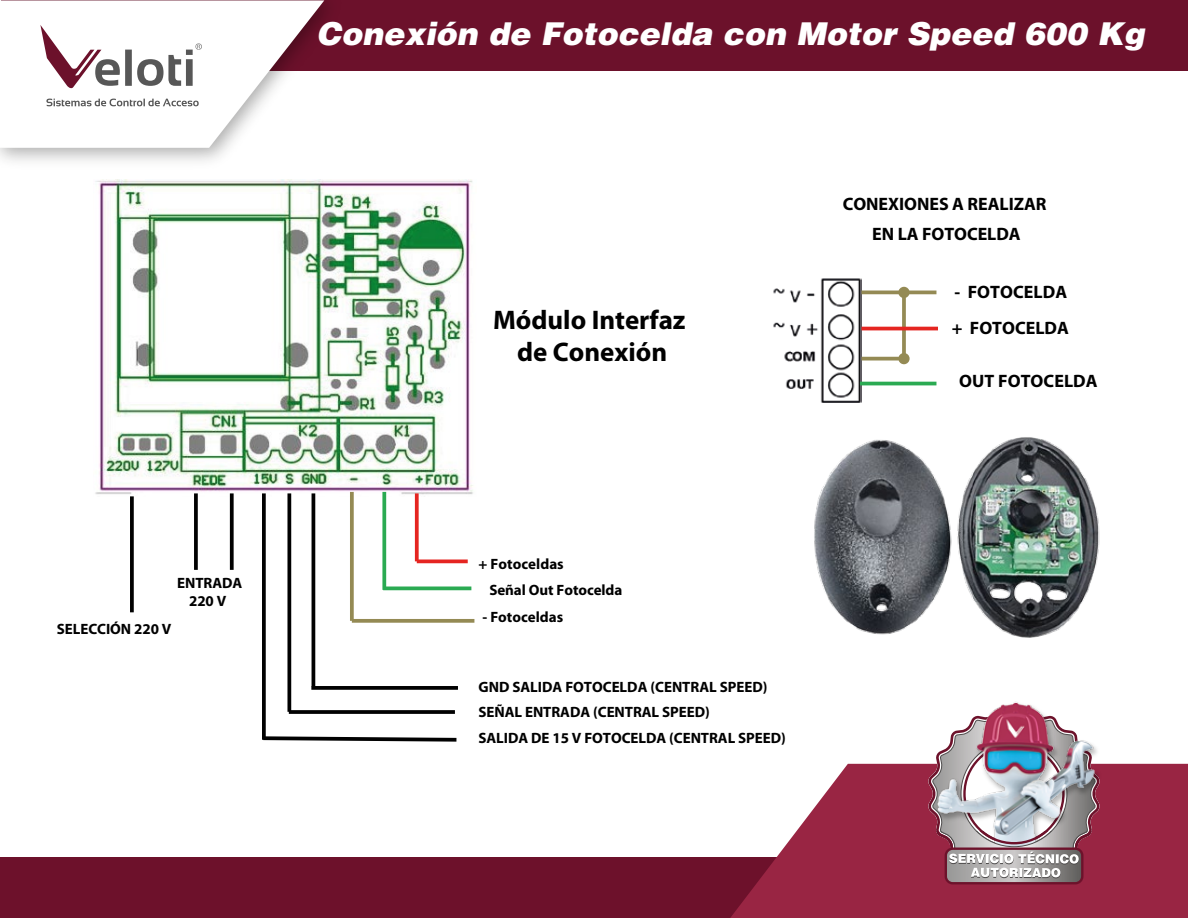
<style>
.page{position:relative;width:1188px;height:918px;background:#fff}
.page>*{position:absolute;margin:0;border:0;box-sizing:border-box;transform-origin:0 0}
.t1{font:italic 900 31.5px "Helvetica";color:#fff}
.t2{font:700 27px/32.4px "Myriad Pro";color:#010101;text-align:center}
.t3{font:700 18px/30px "Myriad Pro";color:#010101;text-align:center}
.t4{font:700 15px/18px "Myriad Pro";letter-spacing:-.005em;color:#010101;text-align:center}
</style>
<div class="page">
<div style="left:2px;top:0;width:1186px;height:70px;background:#6c112b"></div>
<img style="left:0;top:0;width:352px;height:161px">
<svg style="left:0;top:0;width:324px;height:148px"></svg>
<svg style="left:46px;top:99px;width:153px;height:7px"></svg>
<svg style="left:40px;top:25px;width:162px;height:64px"></svg>
<div style="left:0;top:858px;width:901px;height:60px;background:#6d112b"></div>
<svg style="left:730px;top:764px;width:458px;height:154px;background:#9b2e4a"></svg>
<div style="left:921px;top:840px;width:188px;height:78px;background:#992543"></div>
<div style="left:945px;top:848px;width:138px;height:36px;border:2px solid #6d122b;border-radius:7px"></div>
<svg style="left:928px;top:840px;width:172px;height:43px;background:#a7868e"></svg>
<svg style="left:263px;top:736px;width:194px;height:6px"></svg>
<img style="left:95px;top:179px;width:378px;height:317px">
<svg style="left:130px;top:496px;width:4px;height:116px"></svg>
<svg style="left:230px;top:493px;width:4px;height:77px"></svg>
<svg style="left:194px;top:493px;width:4px;height:77px"></svg>
<svg style="left:262px;top:493px;width:4px;height:247px"></svg>
<svg style="left:287px;top:493px;width:4px;height:219px"></svg>
<svg style="left:289px;top:710px;width:166px;height:4px"></svg>
<hr style="left:312px;top:493px;width:3px;height:193px;background:#010101">
<svg style="left:311px;top:686px;width:147px;height:4px"></svg>
<svg style="left:350px;top:492px;width:4px;height:129px"></svg>
<svg style="left:382px;top:492px;width:4px;height:98px"></svg>
<svg style="left:415px;top:493px;width:4px;height:68px"></svg>
<svg style="left:352px;top:619px;width:122px;height:4px"></svg>
<hr style="left:383px;top:587px;width:88px;height:3px;background:#2aaa52">
<hr style="left:417px;top:560px;width:51px;height:3px;background:#e52521">
<img style="left:732px;top:278px;width:444px;height:562px">
<p class="t4" style="left:177px;top:574px;width:67px">ENTRADA<br>220 V</p>
<p class="t4" style="left:57px;top:619px;width:116px">SELECCIÓN 220 V</p>
<h1 class="t1" style="left:317px;top:13px;width:829px">Conexión de Fotocelda con Motor Speed 600 Kg</h1>
<p class="t3" style="left:843px;top:189px;width:205px">CONEXIONES A REALIZAR<br>EN LA FOTOCELDA</p>
<p class="t3" style="left:954px;top:276px;width:114px">- FOTOCELDA</p>
<h2 class="t2" style="left:493px;top:303px;width:194px">Módulo Interfaz de Conexión</h2>
<p class="t3" style="left:952px;top:312px;width:119px">+ FOTOCELDA</p>
<p class="t3" style="left:959px;top:365px;width:140px">OUT FOTOCELDA</p>
<p class="t4" style="left:479px;top:555px;width:87px">+ Fotoceldas</p>
<p class="t4" style="left:489px;top:580px;width:135px">Señal Out Fotocelda</p>
<p class="t4" style="left:483px;top:608px;width:82px">- Fotoceldas</p>
<p class="t4" style="left:479px;top:677px;width:291px">GND SALIDA FOTOCELDA (CENTRAL SPEED)</p>
<p class="t4" style="left:479px;top:703px;width:233px">SEÑAL ENTRADA (CENTRAL SPEED)</p>
<p class="t4" style="left:479px;top:728px;width:309px">SALIDA DE 15 V FOTOCELDA (CENTRAL SPEED)</p>
</div>
